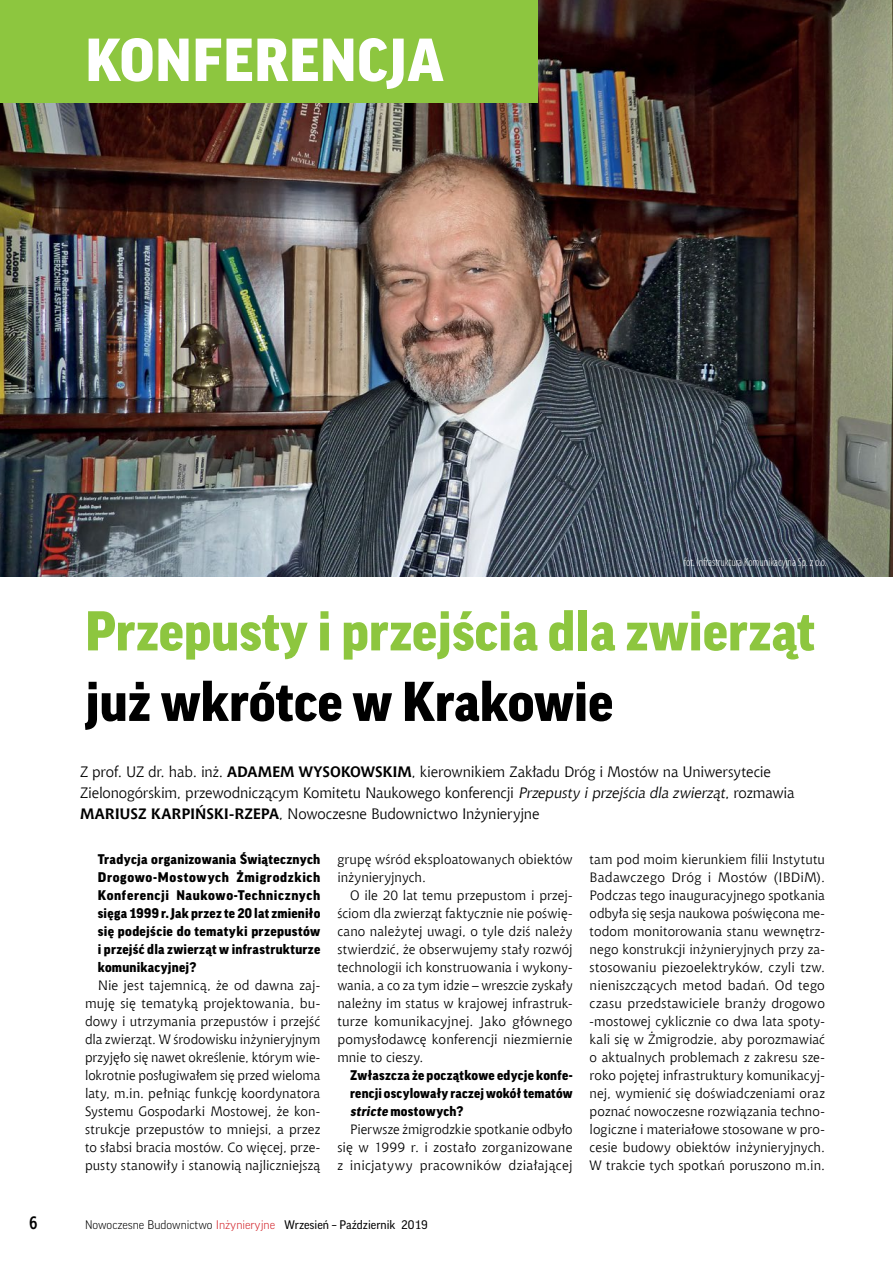
<style>
.page{position:relative;width:893px;height:1263px;background:#fff}
.page>*{position:absolute;margin:0;border:0;box-sizing:border-box;transform-origin:0 0}
.t1{font:900 58.5px "Good Pro";color:#fff}
.t2{font:900 54px "Good Pro";color:#8dc63f}
.t3{font:900 54px "Good Pro";color:#000}
.t4{font:700 18px "Aerton Cnd EFN";color:#000}
.t5{font:15px/21px "Chianti EU";letter-spacing:-.01em;color:#000}
.t6{font:13.5px/18px "Chianti EU";letter-spacing:.01em;color:#000;text-align:justify}
.t7{font:900 13.5px/18px "Good Pro";letter-spacing:.02em;color:#000;text-align:justify}
.t8{font:12px "Good Pro";color:#000}
.t9{font:300 condensed 12px "Myriad Pro";color:#fff}
.s1{font-weight:700}
.s2{font-style:italic}
.s3{font-weight:300}
.s4{font-weight:300;color:#d2232a}
</style>
<div class="page">
<img style="left:0;top:0;width:893px;height:576px">
<div style="left:0;top:0;width:537px;height:102px;background:#8dc63f"></div>
<h1 class="t1" style="left:85px;top:27px;width:68px">Konferencja</h1>
<p class="t9" style="left:684px;top:555px;width:144px">fot. Infrastruktura Komunikacyjna Sp. z o.o.</p>
<h2 class="t2" style="left:85px;top:601px;width:732px">Przepusty i przejścia dla zwierząt</h2>
<h2 class="t3" style="left:85px;top:671px;width:530px">już wkrótce w Krakowie</h2>
<p class="t5" style="left:80px;top:761px;width:716px">Z prof. UZ dr. hab. inż. <span class="s1">ADAMEM WYSOKOWSKIM</span>, kierownikiem Zakładu Dróg i Mostów na Uniwersytecie<br>Zielonogórskim, przewodniczącym Komitetu Naukowego konferencji <span class="s2">Przepusty i przejścia dla zwierząt</span>, rozmawia<br><span class="s1">MARIUSZ KARPIŃSKI-RZEPA</span>, Nowoczesne Budownictwo Inżynieryjne</p>
<p class="t7" style="left:98px;top:850px;width:224px">Tradycja organizowania Świątecznych Drogowo-Mostowych Żmigrodzkich Konferencji Naukowo-Technicznych sięga 1999 r. Jak przez te 20 lat zmieniło się podejście do tematyki przepustów i przejść dla zwierząt w infrastrukturze komunikacyjnej?</p>
<p class="t6" style="left:85px;top:976px;width:237px;text-indent:13px">Nie jest tajemnicą, że od dawna zaj&shy;muję się tematyką projektowania, bu&shy;dowy i utrzymania przepustów i przejść dla zwierząt. W środowisku inżynieryjnym przyjęło się nawet określenie, którym wie&shy;lokrotnie posługiwałem się przed wieloma laty, m.in. pełniąc funkcję koordynatora Systemu Gospodarki Mostowej, że kon&shy;strukcje przepustów to mniejsi, a przez to słabsi bracia mostów. Co więcej, prze&shy;pusty stanowiły i stanowią najliczniejszą</p>
<p class="t6" style="left:337px;top:850px;width:237px">grupę wśród eksploatowanych obiektów inżynieryjnych.</p>
<p class="t6" style="left:337px;top:886px;width:237px;text-indent:13px">O ile 20 lat temu przepustom i przej&shy;ściom dla zwierząt faktycznie nie poświę&shy;cano należytej uwagi, o tyle dziś należy stwierdzić, że obserwujemy stały rozwój technologii ich konstruowania i wykony&shy;wania, a co za tym idzie – wreszcie zyskały należny im status w krajowej infrastruk&shy;turze komunikacyjnej. Jako głównego pomysłodawcę konferencji niezmiernie mnie to cieszy.</p>
<p class="t7" style="left:350px;top:1066px;width:224px">Zwłaszcza że początkowe edycje konfe&shy;rencji oscylowały raczej wokół tematów <span class="s2">stricte</span> mostowych?</p>
<p class="t6" style="left:337px;top:1120px;width:237px;text-indent:13px">Pierwsze żmigrodzkie spotkanie odbyło się w 1999 r. i zostało zorganizowane z inicjatywy pracowników działającej</p>
<p class="t6" style="left:590px;top:850px;width:237px">tam pod moim kierunkiem filii Instytutu Badawczego Dróg i Mostów (IBDiM).<br>Podczas tego inauguracyjnego spotkania odbyła się sesja naukowa poświęcona me&shy;todom monitorowania stanu wewnętrz&shy;nego konstrukcji inżynieryjnych przy za&shy;stosowaniu piezoelektryków, czyli tzw. nieniszczących metod badań. Od tego czasu przedstawiciele branży drogowo -mostowej cyklicznie co dwa lata spoty&shy;kali się w Żmigrodzie, aby porozmawiać o aktualnych problemach z zakresu sze&shy;roko pojętej infrastruktury komunikacyj&shy;nej, wymienić się doświadczeniami oraz poznać nowoczesne rozwiązania techno&shy;logiczne i materiałowe stosowane w pro&shy;cesie budowy obiektów inżynieryjnych.<br>W trakcie tych spotkań poruszono m.in.</p>
<h3 class="t4" style="left:29px;top:1212px;width:10px">6</h3>
<p class="t8" style="left:85px;top:1218px;width:344px"><span class="s3">Nowoczesne Budownictwo</span> <span class="s4">Inżynieryjne</span> Wrzesień – Październik 2019</p>
</div>
